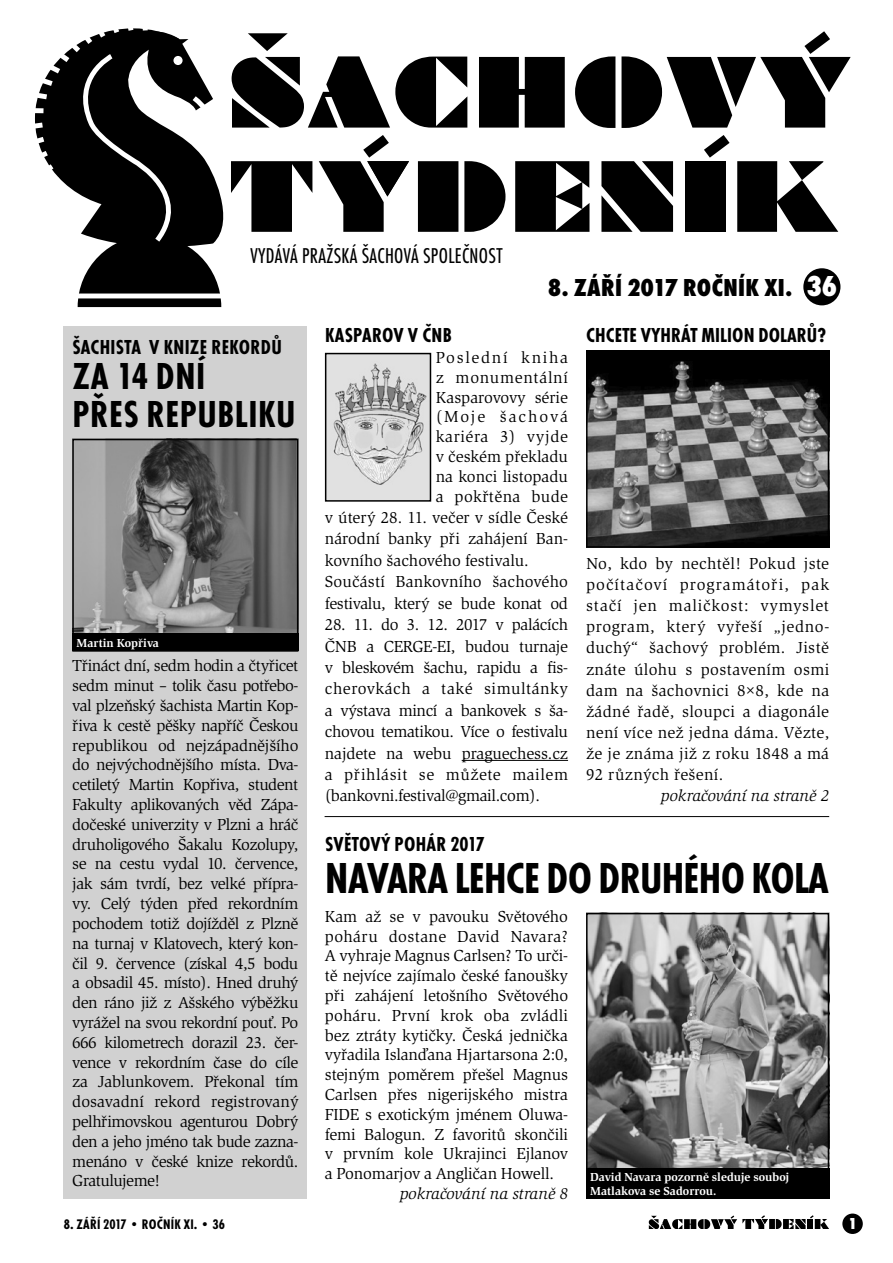
<style>
.page{position:relative;width:893px;height:1263px;background:#fff}
.page>*{position:absolute;margin:0;border:0;box-sizing:border-box;transform-origin:0 0}
.Nadpis{font:700 condensed 45px "Futura TOT";letter-spacing:-.015em;color:#000}
.Nadpis-2{font:700 condensed 39px/37.8px "Futura TOT";letter-spacing:.015em;color:#000}
.t1{font:30px "Futura TOT Extr Bold Cond";color:#fff}
.t2{font:25.5px "Futura TOT Extr Bold Cond";letter-spacing:.015em;color:#000}
.Nadpisek{font:condensed 22.35px "Futura TOT";letter-spacing:.015em;color:#000}
.Nadpisek-2{font:700 condensed 21px "Futura TOT";letter-spacing:.005em;color:#000}
.txt{font:16.5px/19.8px "Slimbach Itc TOT";letter-spacing:-.005em;color:#000;text-align:justify}
.txt_8{font:16.5px/19.8px "Slimbach Itc TOT";color:#000;text-align:justify}
.podpis{font:italic 16.5px "Slimbach Itc TOT";color:#000}
.txt-2{font:italic 16.5px "Slimbach Itc TOT";color:#000}
.t3{font:16.5px "Futura TOT Extr Bold Cond";color:#fff}
.t4{font:700 condensed 14.4px "Futura TOT";letter-spacing:.015em;color:#000}
.popisek_fotky{font:700 12px/13.5px "Slimbach Itc TOT";color:#fff}
</style>
<div class="page">
<div style="left:842px;top:1213px;width:21px;height:21px;background:#000;border-radius:50%"></div>
<svg style="left:649px;top:1215px;width:180px;height:14px"></svg>
<div style="left:803px;top:268px;width:37px;height:37px;background:#000;border-radius:50%"></div>
<hr style="left:462px;top:760px;width:106px;height:1px;background:#000">
<svg style="left:324px;top:352px;width:108px;height:150px;background:#ccc"></svg>
<img style="left:589px;top:353px;width:237px;height:192px">
<div style="left:586px;top:350px;width:243px;height:198px;border:2px solid #000"></div>
<div style="left:64px;top:327px;width:243px;height:872px;background:#d1d1d1"></div>
<img style="left:75px;top:442px;width:220px;height:192px">
<div style="left:72px;top:439px;width:226px;height:213px;border:2px solid #000"></div>
<div style="left:72px;top:634px;width:226px;height:17px;background:#000"></div>
<svg style="left:231px;top:31px;width:620px;height:201px"></svg>
<svg style="left:35px;top:28px;width:186px;height:279px"></svg>
<div style="left:173px;top:56px;width:10px;height:9px;background:#fff;border-radius:50%"></div>
<hr style="left:325px;top:816px;width:504px;height:1px;background:#000">
<img style="left:589px;top:916px;width:237px;height:252px">
<div style="left:586px;top:913px;width:243px;height:273px;border:2px solid #000"></div>
<div style="left:586px;top:1168px;width:243px;height:31px;background:#000"></div>
<p class="Nadpisek" style="left:250px;top:243px;width:254px">VYDÁVÁ PRAŽSKÁ ŠACHOVÁ SPOLEČNOST</p>
<p class="t2" style="left:548px;top:273px;width:246px">8. ZÁŘÍ 2017 ROČNÍK XI.</p>
<p class="t1" style="left:806px;top:269px;width:32px">36</p>
<p class="Nadpisek-2" style="left:72px;top:335px;width:211px">ŠACHISTA V KNIZE REKORDŮ</p>
<p class="Nadpis-2" style="left:73px;top:357px;width:225px">ZA 14 DNÍ<br>PŘES REPUBLIKU</p>
<p class="popisek_fotky" style="left:77px;top:636px;width:84px">Martin Kopřiva</p>
<p class="txt_8" style="left:72px;top:656px;width:228px">Třináct dní, sedm hodin a čtyřicet sedm minut – tolik času potřebo&shy;val plzeňský šachista Martin Kop&shy;řiva k cestě pěšky napříč Českou republikou od nejzápadnějšího do nejvýchodnějšího místa. Dva&shy;cetiletý Martin Kopřiva, student Fakulty aplikovaných věd Zápa&shy;dočeské univerzity v Plzni a hráč druholigového Šakalu Kozolupy, se na cestu vydal 10. července, jak sám tvrdí, bez velké přípra&shy;vy. Celý týden před rekordním pochodem totiž dojížděl z Plzně na turnaj v Klatovech, který kon&shy;čil 9. července (získal 4,5 bodu a obsadil 45. místo). Hned druhý den ráno již z Ašského výběžku vyrážel na svou rekordní pouť. Po 666 kilometrech dorazil 23. čer&shy;vence v rekordním čase do cíle za Jablunkovem. Překonal tím dosavadní rekord registrovaný pelhřimovskou agenturou Dobrý den a jeho jméno tak bude zazna&shy;menáno v české knize rekordů.<br>Gratulujeme!</p>
<p class="Nadpisek-2" style="left:325px;top:322px;width:128px">KASPAROV V ČNB</p>
<p class="txt_8" style="left:436px;top:348px;width:134px">Poslední kniha z monumentální Kasparovovy série (Moje šachová kariéra 3) vyjde v českém překladu na konci listopadu a pokřtěna bude</p>
<p class="txt_8" style="left:325px;top:507px;width:245px;line-height:21.5px">v úterý 28. 11. večer v sídle České národní banky při zahájení Ban&shy;kovního šachového festivalu.</p>
<p class="txt" style="left:325px;top:571px;width:245px;line-height:21.5px">Součástí Bankovního šachového festivalu, který se bude konat od</p>
<p class="txt" style="left:325px;top:614px;width:245px;line-height:21.5px">28. 11. do 3. 12. 2017 v palácích ČNB a CERGE-EI, budou turnaje v bleskovém šachu, rapidu a fis&shy;cherovkách a také simultánky a výstava mincí a bankovek s ša&shy;chovou tematikou. Více o festivalu najdete na webu praguechess.cz a přihlásit se můžete mailem (bankovni.festival@gmail.com).</p>
<p class="Nadpisek-2" style="left:586px;top:322px;width:241px">CHCETE VYHRÁT MILION DOLARŮ?</p>
<p class="txt" style="left:586px;top:553px;width:245px;line-height:21.1px">No, kdo by nechtěl! Pokud jste počítačoví programátoři, pak stačí jen maličkost: vymyslet program, který vyřeší „jedno&shy;duchý“ šachový problém. Jistě znáte úlohu s postavením osmi dam na šachovnici 8×8, kde na žádné řadě, sloupci a diagonále není více než jedna dáma. Vězte, že je známa již z roku 1848 a má 92 různých řešení.</p>
<p class="podpis" style="left:661px;top:787px;width:170px">pokračování na straně 2</p>
<p class="Nadpisek-2" style="left:325px;top:832px;width:161px">SVĚTOVÝ POHÁR 2017</p>
<p class="Nadpis" style="left:325px;top:852px;width:505px">NAVARA LEHCE DO DRUHÉHO KOLA</p>
<p class="txt" style="left:325px;top:906px;width:245px">Kam až se v pavouku Světového poháru dostane David Navara?<br>A vyhraje Magnus Carlsen? To urči&shy;tě nejvíce zajímalo české fanoušky při zahájení letošního Světového poháru. První krok oba zvládli bez ztráty kytičky. Česká jednička vyřadila Islanďana Hjartarsona 2:0, stejným poměrem přešel Magnus Carlsen přes nigerijského mistra FIDE s exotickým jménem Oluwa&shy;femi Balogun. Z favoritů skončili v prvním kole Ukrajinci Ejlanov a Ponomarjov a Angličan Howell.</p>
<p class="txt-2" style="left:400px;top:1184px;width:170px">pokračování na straně 8</p>
<p class="popisek_fotky" style="left:590px;top:1171px;width:200px">David Navara pozorně sleduje souboj<br>Matlakova se Sadorrou.</p>
<p class="t4" style="left:64px;top:1216px;width:163px">8. ZÁŘÍ 2017 • ROČNÍK XI. • 36</p>
<p class="t3" style="left:848px;top:1214px;width:10px">1</p>
</div>
